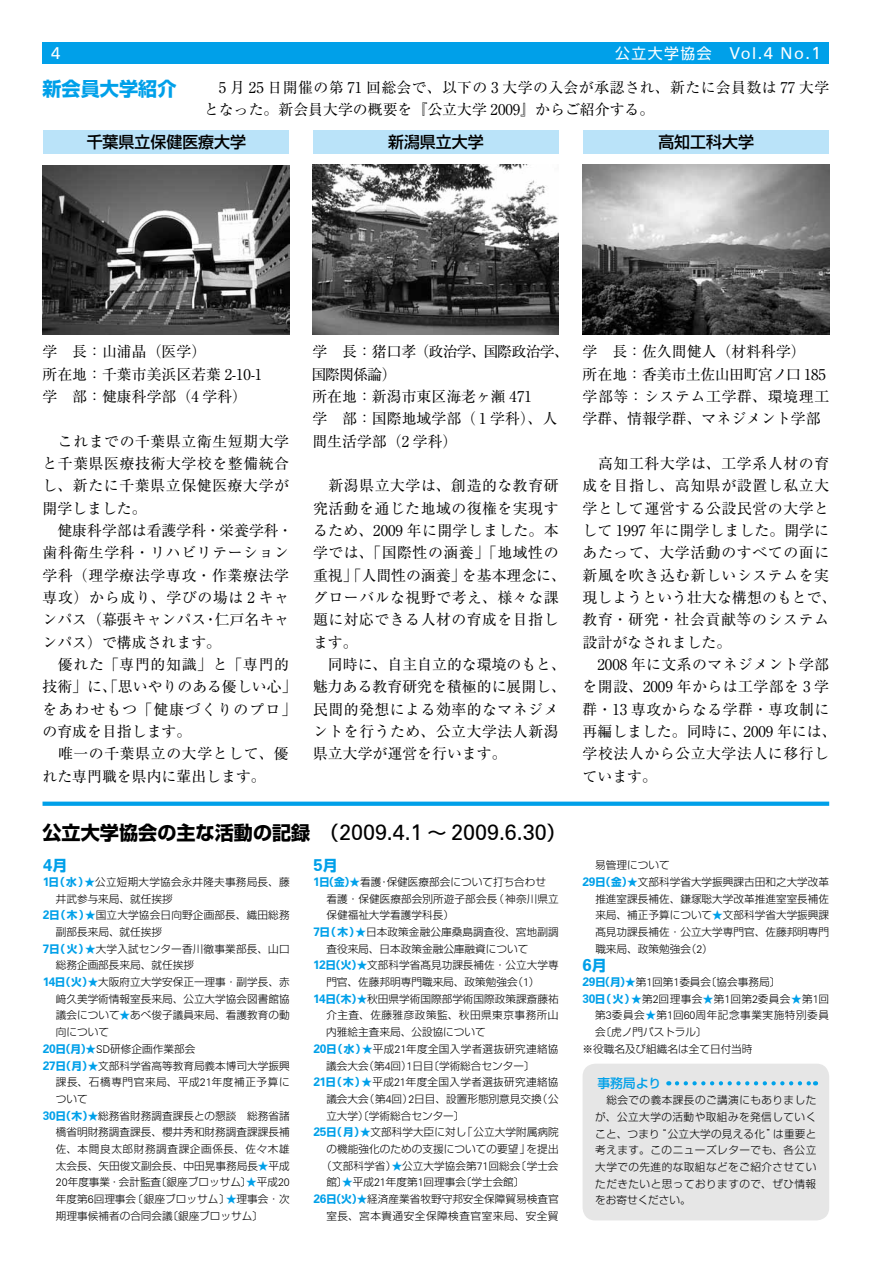
<style>
.page{position:relative;width:893px;height:1263px;background:#fff}
.page>*{position:absolute;margin:0;border:0;box-sizing:border-box;transform-origin:0 0}
.t1{font:700 19.2px "Shin Go Pro";color:#000}
.t2{font:700 19.2px "Shin Go Pro";color:#00a0e9}
.t3{font:700 16.8px "Zurich BT";color:#00a0e9}
.t4{font:16.8px "Zurich BT";color:#fff}
.t5{font:16.35px "Zurich BT";color:#fff}
.t6{font:500 15.9px "Shin Go Pro";color:#000}
.t7{font:14.85px/22.4px "Ryumin Pro";letter-spacing:.025em;color:#000}
.t8{font:14.85px/22.4px "Ryumin Pro";color:#000}
.t9{font:500 12.75px "Shin Go Pro";color:#00a0e9}
.t10{font:300 10.65px/16.6px "Shin Go Pro";color:#000;text-align:justify}
.t11{font:300 10.65px "Shin Go Pro";letter-spacing:.055em;color:#000}
.t12{font:300 10.65px "Shin Go Pro";letter-spacing:.045em;color:#000}
.t13{font:300 10.65px "Shin Go Pro";letter-spacing:.04em;color:#000}
.t14{font:300 10.65px "Shin Go Pro";letter-spacing:.025em;color:#000}
.t15{font:300 10.65px "Shin Go Pro";letter-spacing:.03em;color:#000}
.t16{font:300 10.65px "Shin Go Pro";letter-spacing:.02em;color:#000}
.t17{font:300 10.65px "Shin Go Pro";letter-spacing:.05em;color:#000}
.s1{font-family:"Shin Go Pro";font-size:14.85px}
.s2{font-size:16.8px}
.s3{font-weight:500}
.s4{font-family:"Zurich BT";font-weight:400;font-size:21.6px}
.s5{font-family:"Zurich BT";font-weight:400;font-size:21px}
.s6{font-family:"Zurich BT";font-weight:700;font-size:12px;color:#00a0e9}
.s7{font-weight:700;color:#00a0e9}
.s8{font-family:"Zurich BT"}
.s9{color:#00a0e9}
</style>
<div class="page">
<div style="left:43px;top:43px;width:786px;height:21px;background:#00a0e9"></div>
<div style="left:583px;top:1064px;width:246px;height:156px;background:#e6e6e6;border-radius:13px"></div>
<svg style="left:677px;top:1081px;width:139px;height:4px"></svg>
<div style="left:43px;top:801px;width:786px;height:5px;background:#00a0e9"></div>
<div style="left:44px;top:130px;width:245px;height:23px;background:#bae3f9"></div>
<div style="left:313px;top:130px;width:246px;height:23px;background:#bae3f9"></div>
<div style="left:583px;top:130px;width:246px;height:23px;background:#bae3f9"></div>
<img style="left:42px;top:165px;width:247px;height:170px">
<img style="left:312px;top:164px;width:247px;height:170px">
<img style="left:582px;top:164px;width:247px;height:170px">
<h2 class="t4" style="left:51px;top:42px;width:11px">4</h2>
<h3 class="t5" style="left:615px;top:43px;width:207px"><span class="s1">公立大学協会</span> Vol.<span class="s2">4</span> No.<span class="s2">1</span></h3>
<h1 class="t2" style="left:43px;top:74px;width:135px">新会員大学紹介</h1>
<h3 class="t8" style="left:204px;top:75px;width:627px">　5 月 25 日開催の第 71 回総会で、以下の 3 大学の入会が承認され、新たに会員数は 77 大学となった。新会員大学の概要を『公立大学 2009』からご紹介する。</h3>
<h3 class="t6" style="left:87px;top:129px;width:161px">千葉県立保健医療大学</h3>
<h3 class="t6" style="left:388px;top:129px;width:97px">新潟県立大学</h3>
<h3 class="t6" style="left:658px;top:129px;width:97px">高知工科大学</h3>
<h3 class="t8" style="left:43px;top:340px;width:221px">学　長：山浦晶（医学）<br>所在地：千葉市美浜区若葉 2-10-1学　部：健康科学部（4 学科）</h3>
<p class="t7" style="left:43px;top:429px;width:256px">　これまでの千葉県立衛生短期大学と千葉県医療技術大学校を整備統合し、新たに千葉県立保健医療大学が開学しました。<br>　健康科学部は看護学科・栄養学科・歯科衛生学科・リハビリテーション学科（理学療法学専攻・作業療法学専攻）から成り、学びの場は 2 キャンパス（幕張キャンパス・仁戸名キャンパス）で構成されます。<br>　優れた「専門的知識」と「専門的技術」に、「思いやりのある優しい心」をあわせもつ「健康づくりのプロ」の育成を目指します。<br>　唯一の千葉県立の大学として、優れた専門職を県内に輩出します。</p>
<h3 class="t8" style="left:312px;top:340px;width:259px">学　長：猪口孝（政治学、国際政治学、国際関係論）<br>所在地：新潟市東区海老ヶ瀬 471<br>学　部：国際地域学部（ 1 学科）、人間生活学部（2 学科）</h3>
<h3 class="t7" style="left:313px;top:474px;width:254px">　新潟県立大学は、創造的な教育研究活動を通じた地域の復権を実現するため、2009 年に開学しました。本学では、「国際性の涵養」「地域性の重視」「人間性の涵養」を基本理念に、グローバルな視野で考え、様々な課題に対応できる人材の育成を目指します。<br>　同時に、自主自立的な環境のもと、魅力ある教育研究を積極的に展開し、民間的発想による効率的なマネジメントを行うため、公立大学法人新潟県立大学が運営を行います。</h3>
<h1 class="t1" style="left:43px;top:817px;width:525px">公立大学協会の主な活動の記録<span class="s3">（</span><span class="s4">2009</span><span class="s5">.</span><span class="s4">4</span><span class="s5">.</span><span class="s4">1</span> <span class="s3">～</span> <span class="s4">2009</span><span class="s5">.</span><span class="s4">6</span><span class="s5">.</span><span class="s4">30</span><span class="s3">）</span></h1>
<h2 class="t3" style="left:43px;top:855px;width:26px">4<span class="s1">月</span></h2>
<p class="t16" style="left:43px;top:873px;width:248px"><span class="s6">1</span><span class="s7">日（水）★</span>公立短期大学協会永井隆夫事務局長、藤</p>
<p class="t10" style="left:56px;top:889px;width:118px">井武参与来局、就任挨拶</p>
<p class="t10" style="left:43px;top:906px;width:248px"><span class="s6">2</span><span class="s7">日（木）★</span>国立大学協会日向野企画部長、織田総務</p>
<p class="t10" style="left:56px;top:922px;width:108px">副部長来局、就任挨拶</p>
<p class="t10" style="left:43px;top:939px;width:248px"><span class="s6">7</span><span class="s7">日（火）★</span>大学入試センター香川徹事業部長、山口</p>
<p class="t10" style="left:56px;top:956px;width:140px">総務企画部長来局、就任挨拶</p>
<p class="t10" style="left:43px;top:972px;width:248px"><span class="s6">14</span><span class="s7">日（火）★</span>大阪府立大学安保正一理事・副学長、赤</p>
<p class="t10" style="left:56px;top:989px;width:235px">﨑久美学術情報室長来局、公立大学協会図書館協</p>
<p class="t10" style="left:56px;top:1006px;width:235px">議会について<span class="s7">★</span>あべ俊子議員来局、看護教育の動</p>
<p class="t10" style="left:56px;top:1022px;width:55px">向について</p>
<p class="t10" style="left:43px;top:1039px;width:154px"><span class="s6">20</span><span class="s7">日（月）★</span><span class="s8">SD</span>研修企画作業部会</p>
<p class="t10" style="left:43px;top:1056px;width:248px"><span class="s6">27</span><span class="s7">日（月）★</span>文部科学省高等教育局義本博司大学振興</p>
<p class="t11" style="left:56px;top:1073px;width:235px">課長、石橋専門官来局、平成<span class="s8">21</span>年度補正予算に</p>
<p class="t10" style="left:56px;top:1089px;width:33px">ついて</p>
<p class="t10" style="left:43px;top:1106px;width:248px"><span class="s6">30</span><span class="s7">日（木）★</span>総務省財務調査課長との懇談 総務省諸</p>
<p class="t10" style="left:56px;top:1122px;width:235px">橋省明財務調査課長、櫻井秀和財務調査課課長補</p>
<p class="t11" style="left:56px;top:1140px;width:235px">佐、本間良太郎財務調査課企画係長、佐々木雄</p>
<p class="t10" style="left:56px;top:1156px;width:235px">太会長、矢田俊文副会長、中田晃事務局長<span class="s9">★</span>平成</p>
<p class="t10" style="left:56px;top:1173px;width:235px"><span class="s8">20</span>年度事業・会計監査〔銀座ブロッサム〕<span class="s7">★</span>平成<span class="s8">20</span></p>
<p class="t10" style="left:56px;top:1189px;width:235px">年度第<span class="s8">6</span>回理事会〔銀座ブロッサム〕<span class="s9">★</span>理事会・次</p>
<p class="t10" style="left:56px;top:1206px;width:209px">期理事候補者の合同会議〔銀座ブロッサム〕</p>
<h2 class="t3" style="left:314px;top:855px;width:26px">5<span class="s1">月</span></h2>
<p class="t10" style="left:313px;top:872px;width:234px"><span class="s6">1</span><span class="s7">日（金）★</span>看護・保健医療部会について打ち合わせ</p>
<p class="t10" style="left:326px;top:889px;width:234px">看護・保健医療部会別所遊子部会長（神奈川県立</p>
<p class="t10" style="left:326px;top:906px;width:129px">保健福祉大学看護学科長）</p>
<p class="t10" style="left:313px;top:922px;width:247px"><span class="s6">7</span><span class="s7">日（木）★</span>日本政策金融公庫桑島調査役、宮地副調</p>
<p class="t10" style="left:326px;top:939px;width:203px">査役来局、日本政策金融公庫融資について</p>
<p class="t10" style="left:313px;top:956px;width:247px"><span class="s6">12</span><span class="s7">日（火）★</span>文部科学省髙見功課長補佐・公立大学専</p>
<p class="t10" style="left:326px;top:972px;width:215px">門官、佐藤邦明専門職来局、政策勉強会（<span class="s8">1</span>）</p>
<p class="t10" style="left:313px;top:989px;width:247px"><span class="s6">14</span><span class="s7">日（木）★</span>秋田県学術国際部学術国際政策課斎藤祐</p>
<p class="t12" style="left:326px;top:1007px;width:234px">介主査、佐藤雅彦政策監、秋田県東京事務所山</p>
<p class="t10" style="left:326px;top:1022px;width:161px">内雅絵主査来局、公設協について</p>
<p class="t14" style="left:313px;top:1040px;width:247px"><span class="s6">20</span><span class="s7">日（水）★</span>平成<span class="s8">21</span>年度全国入学者選抜研究連絡協</p>
<p class="t10" style="left:326px;top:1056px;width:210px">議会大会（第<span class="s8">4</span>回）<span class="s8">1</span>日目〔学術総合センター〕</p>
<p class="t15" style="left:313px;top:1073px;width:247px"><span class="s6">21</span><span class="s7">日（木）★</span>平成<span class="s8">21</span>年度全国入学者選抜研究連絡協</p>
<p class="t10" style="left:326px;top:1089px;width:234px">議会大会（第<span class="s8">4</span>回）<span class="s8">2</span>日目、設置形態別意見交換（公</p>
<p class="t10" style="left:326px;top:1106px;width:140px">立大学）〔学術総合センター〕</p>
<p class="t10" style="left:313px;top:1122px;width:247px"><span class="s6">25</span><span class="s7">日（月）★</span>文部科学大臣に対し「公立大学附属病院</p>
<p class="t10" style="left:326px;top:1139px;width:234px">の機能強化のための支援についての要望」を提出</p>
<p class="t10" style="left:321px;top:1156px;width:239px">（文部科学省）<span class="s9">★</span>公立大学協会第<span class="s8">71</span>回総会〔学士会</p>
<p class="t10" style="left:326px;top:1173px;width:200px">館〕<span class="s9">★</span>平成<span class="s8">21</span>年度第<span class="s8">1</span>回理事会〔学士会館〕</p>
<p class="t10" style="left:313px;top:1189px;width:247px"><span class="s6">26</span><span class="s7">日（火）★</span>経済産業省牧野守邦安全保障貿易検査官</p>
<p class="t12" style="left:326px;top:1207px;width:234px">室長、宮本貴通安全保障検査官室来局、安全貿</p>
<h3 class="t8" style="left:583px;top:340px;width:248px">学　長：佐久間健人（材料科学）<br>所在地：香美市土佐山田町宮ノ口 185学部等：システム工学群、環境理工学群、情報学群、マネジメント学部</h3>
<p class="t7" style="left:583px;top:451px;width:256px">　高知工科大学は、工学系人材の育成を目指し、高知県が設置し私立大学として運営する公設民営の大学として 1997 年に開学しました。開学にあたって、大学活動のすべての面に新風を吹き込む新しいシステムを実現しようという壮大な構想のもとで、教育・研究・社会貢献等のシステム設計がなされました。<br>　2008 年に文系のマネジメント学部を開設、2009 年からは工学部を 3 学群・13 専攻からなる学群・専攻制に再編しました。同時に、2009 年には、学校法人から公立大学法人に移行しています。</p>
<p class="t10" style="left:595px;top:855px;width:76px">易管理について</p>
<p class="t10" style="left:582px;top:872px;width:248px"><span class="s6">29</span><span class="s7">日（金）★</span>文部科学省大学振興課古田和之大学改革</p>
<p class="t10" style="left:595px;top:889px;width:235px">推進室課長補佐、鎌塚聡大学改革推進室室長補佐</p>
<p class="t10" style="left:595px;top:906px;width:235px">来局、補正予算について<span class="s9">★</span>文部科学省大学振興課</p>
<p class="t10" style="left:595px;top:922px;width:235px">髙見功課長補佐・公立大学専門官、佐藤邦明専門</p>
<p class="t10" style="left:595px;top:939px;width:119px">職来局、政策勉強会（<span class="s8">2</span>）</p>
<h2 class="t3" style="left:583px;top:955px;width:26px">6<span class="s1">月</span></h2>
<p class="t10" style="left:582px;top:972px;width:199px"><span class="s6">29</span><span class="s7">日（月）★</span>第<span class="s8">1</span>回第<span class="s8">1</span>委員会〔協会事務局〕</p>
<p class="t13" style="left:582px;top:990px;width:248px"><span class="s6">30</span><span class="s7">日（火）★</span>第<span class="s8">2</span>回理事会<span class="s9">★</span>第<span class="s8">1</span>回第<span class="s8">2</span>委員会<span class="s9">★</span>第<span class="s8">1</span>回</p>
<p class="t17" style="left:595px;top:1007px;width:235px">第<span class="s8">3</span>委員会<span class="s9">★</span>第<span class="s8">1</span>回<span class="s8">60</span>周年記念事業実施特別委員</p>
<p class="t10" style="left:595px;top:1022px;width:113px">会〔虎ノ門パストラル〕</p>
<p class="t10" style="left:582px;top:1039px;width:172px">※役職名及び組織名は全て日付当時</p>
<p class="t9" style="left:597px;top:1073px;width:65px">事務局より</p>
<p class="t10" style="left:595px;top:1090px;width:223px;text-indent:11px">総会での義本課長のご講演にもありましたが、公立大学の活動や取組みを発信していくこと、つまり“公立大学の見える化”は重要と考えます。このニューズレターでも、各公立大学での先進的な取組などをご紹介させていただきたいと思っておりますので、ぜひ情報をお寄せください。</p>
</div>
